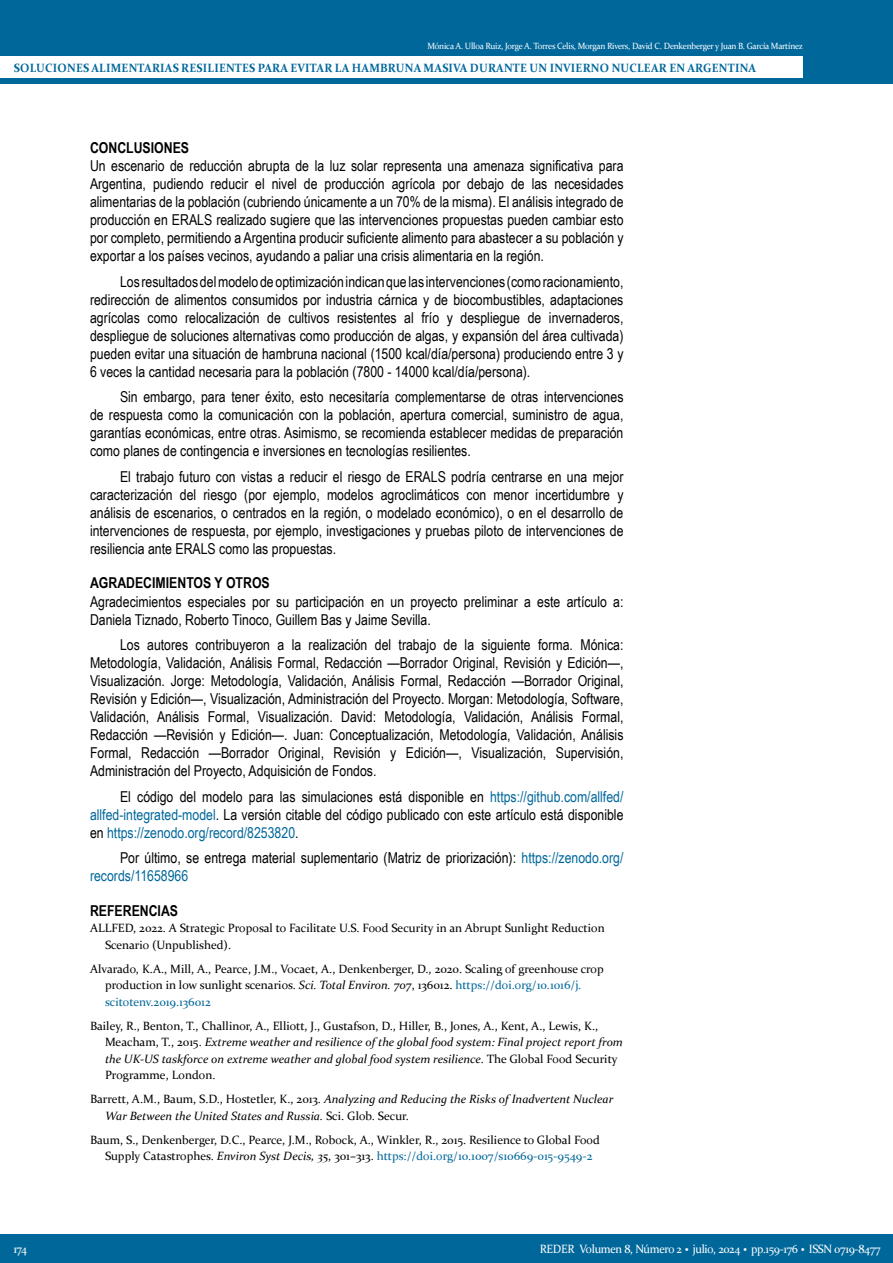
<style>
.page{position:relative;width:893px;height:1263px;background:#fff}
.page>*{position:absolute;margin:0;border:0;box-sizing:border-box;transform-origin:0 0}
.Cuerpo{font:15px/18px "Arial Narrow";color:#000;text-align:justify}
.Cuerpo_PRIMER_PÁRRAF{font:15px/18px "Arial Narrow";color:#000;text-align:justify}
.Subtítulos{font:700 15px "Arial Narrow";color:#000}
.Referencias{font:12px/16.5px "Constantia";color:#000}
.Referencias-2{font:italic 12px/16.5px "Constantia";color:#000}
.t1{font:700 12px "Constantia";letter-spacing:.02em;color:#00679b;scale:.95 1}
.t2{font:12px "Constantia";letter-spacing:-.025em;color:#fff;scale:.95 1}
.t3{font:9px "Constantia";letter-spacing:-.025em;color:#fff;scale:.95 1}
.s1{color:#00679b}
.s2{font-style:italic}
.s3{font-style:normal}
.s4{font-weight:700;font-size:18px}
</style>
<div class="page">
<div style="left:0;top:0;width:893px;height:84px;background:#00679b"></div>
<div style="left:0;top:56px;width:803px;height:22px;background:#fff"></div>
<div style="left:0;top:1234px;width:893px;height:29px;background:#00679b"></div>
<p class="t3" style="left:427px;top:40px;width:397px">Mónica A. Ulloa Ruiz, Jorge A. Torres Celis, Morgan Rivers, David C. Denkenberger y Juan B. García Martínez</p>
<p class="t1" style="left:14px;top:59px;width:783px">SOLUCIONES ALIMENTARIAS RESILIENTES PARA EVITAR LA HAMBRUNA MASIVA DURANTE UN INVIERNO NUCLEAR EN ARGENTINA</p>
<p class="Subtítulos" style="left:90px;top:137px;width:101px">CONCLUSIONES</p>
<p class="Cuerpo_PRIMER_PÁRRAF" style="left:90px;top:157px;width:535px">Un escenario de reducción abrupta de la luz solar representa una amenaza significativa para Argentina, pudiendo reducir el nivel de producción agrícola por debajo de las necesidades alimentarias de la población (cubriendo únicamente a un 70% de la misma). El análisis integrado de producción en ERALS realizado sugiere que las intervenciones propuestas pueden cambiar esto por completo, permitiendo a Argentina producir suficiente alimento para abastecer a su población y exportar a los países vecinos, ayudando a paliar una crisis alimentaria en la región.</p>
<p class="Cuerpo" style="left:90px;top:272px;width:535px;text-indent:30px">Los resultados del modelo de optimización indican que las intervenciones (como racionamiento, redirección de alimentos consumidos por industria cárnica y de biocombustibles, adaptaciones agrícolas como relocalización de cultivos resistentes al frío y despliegue de invernaderos, despliegue de soluciones alternativas como producción de algas, y expansión del área cultivada) pueden evitar una situación de hambruna nacional (1500 kcal/día/persona) produciendo entre 3 y 6 veces la cantidad necesaria para la población (7800 - 14000 kcal/día/persona).</p>
<p class="Cuerpo" style="left:90px;top:388px;width:535px;text-indent:30px">Sin embargo, para tener éxito, esto necesitaría complementarse de otras intervenciones de respuesta como la comunicación con la población, apertura comercial, suministro de agua, garantías económicas, entre otras. Asimismo, se recomienda establecer medidas de preparación como planes de contingencia e inversiones en tecnologías resilientes.</p>
<p class="Cuerpo" style="left:90px;top:467px;width:535px;text-indent:30px">El trabajo futuro con vistas a reducir el riesgo de ERALS podría centrarse en una mejor caracterización del riesgo (por ejemplo, modelos agroclimáticos con menor incertidumbre y análisis de escenarios, o centrados en la región, o modelado económico), o en el desarrollo de intervenciones de respuesta, por ejemplo, investigaciones y pruebas piloto de intervenciones de resiliencia ante ERALS como las propuestas.</p>
<p class="Subtítulos" style="left:90px;top:572px;width:181px">AGRADECIMIENTOS Y OTROS</p>
<p class="Cuerpo_PRIMER_PÁRRAF" style="left:90px;top:592px;width:535px">Agradecimientos especiales por su participación en un proyecto preliminar a este artículo a:<br>Daniela Tiznado, Roberto Tinoco, Guillem Bas y Jaime Sevilla.</p>
<p class="Cuerpo" style="left:90px;top:635px;width:535px;text-indent:30px">Los autores contribuyeron a la realización del trabajo de la siguiente forma. Mónica:<br>Metodología, Validación, Análisis Formal, Redacción —Borrador Original, Revisión y Edición—, Visualización. Jorge: Metodología, Validación, Análisis Formal, Redacción —Borrador Original, Revisión y Edición—, Visualización, Administración del Proyecto. Morgan: Metodología, Software, Validación, Análisis Formal, Visualización. David: Metodología, Validación, Análisis Formal, Redacción —Revisión y Edición—. Juan: Conceptualización, Metodología, Validación, Análisis Formal, Redacción —Borrador Original, Revisión y Edición—, Visualización, Supervisión, Administración del Proyecto, Adquisición de Fondos.</p>
<p class="Cuerpo" style="left:90px;top:787px;width:535px;text-indent:30px">El código del modelo para las simulaciones está disponible en <span class="s1">https://github.com/allfed/ allfed-integrated-model</span>. La versión citable del código publicado con este artículo está disponible en <span class="s1">https://zenodo.org/record/8253820</span>.</p>
<p class="Cuerpo" style="left:90px;top:848px;width:535px;text-indent:30px">Por último, se entrega material suplementario (Matriz de priorización): <span class="s1">https://zenodo.org/ records/11658966</span></p>
<p class="Subtítulos" style="left:90px;top:899px;width:90px">REFERENCIAS</p>
<p class="Referencias" style="left:105px;top:919px;width:501px;text-indent:-15px">ALLFED, 2022. A Strategic Proposal to Facilitate U.S. Food Security in an Abrupt Sunlight Reduction<br>Scenario (Unpublished).</p>
<p class="Referencias" style="left:105px;top:960px;width:500px;text-indent:-15px">Alvarado, K.A., Mill, A., Pearce, J.M., Vocaet, A., Denkenberger, D., 2020. Scaling of greenhouse crop production in low sunlight scenarios. <span class="s2">Sci. Total Environ. 707</span>, 136012. <span class="s1">https://doi.org/10.1016/j. scitotenv.2019.136012</span></p>
<p class="Referencias" style="left:105px;top:1017px;width:519px;text-indent:-15px">Bailey, R., Benton, T., Challinor, A., Elliott, J., Gustafson, D., Hiller, B., Jones, A., Kent, A., Lewis, K., Meacham, T., 2015. <span class="s2">Extreme weather and resilience of the global food system: Final project report from the UK-US taskforce on extreme weather and global food system resilience</span>. The Global Food Security Programme, London.</p>
<p class="Referencias-2" style="left:105px;top:1090px;width:510px;text-indent:-15px"><span class="s3">Barrett, A.M., Baum, S.D., Hostetler, K., 2013.</span> Analyzing and Reducing the Risks of Inadvertent Nuclear<br>War Between the United States and Russia. <span class="s3">Sci. Glob. Secur.</span></p>
<p class="Referencias" style="left:105px;top:1131px;width:496px;text-indent:-15px">Baum, S., Denkenberger, D.C., Pearce, J.M., Robock, A., Winkler, R., 2015. Resilience to Global Food<br>Supply Catastrophes. <span class="s2">Environ Syst Decis, 35</span>, 301–313. <span class="s1">https://doi.org/10.1007/s10669-015-9549-2</span></p>
<p class="t2" style="left:14px;top:1241px;width:16px">174</p>
<p class="t2" style="left:540px;top:1240px;width:360px">REDER Volumen 8, Número 2 <span class="s4">·</span> julio, 2024 <span class="s4">·</span> pp.159-176 <span class="s4">·</span> ISSN 0719-8477</p>
</div>
